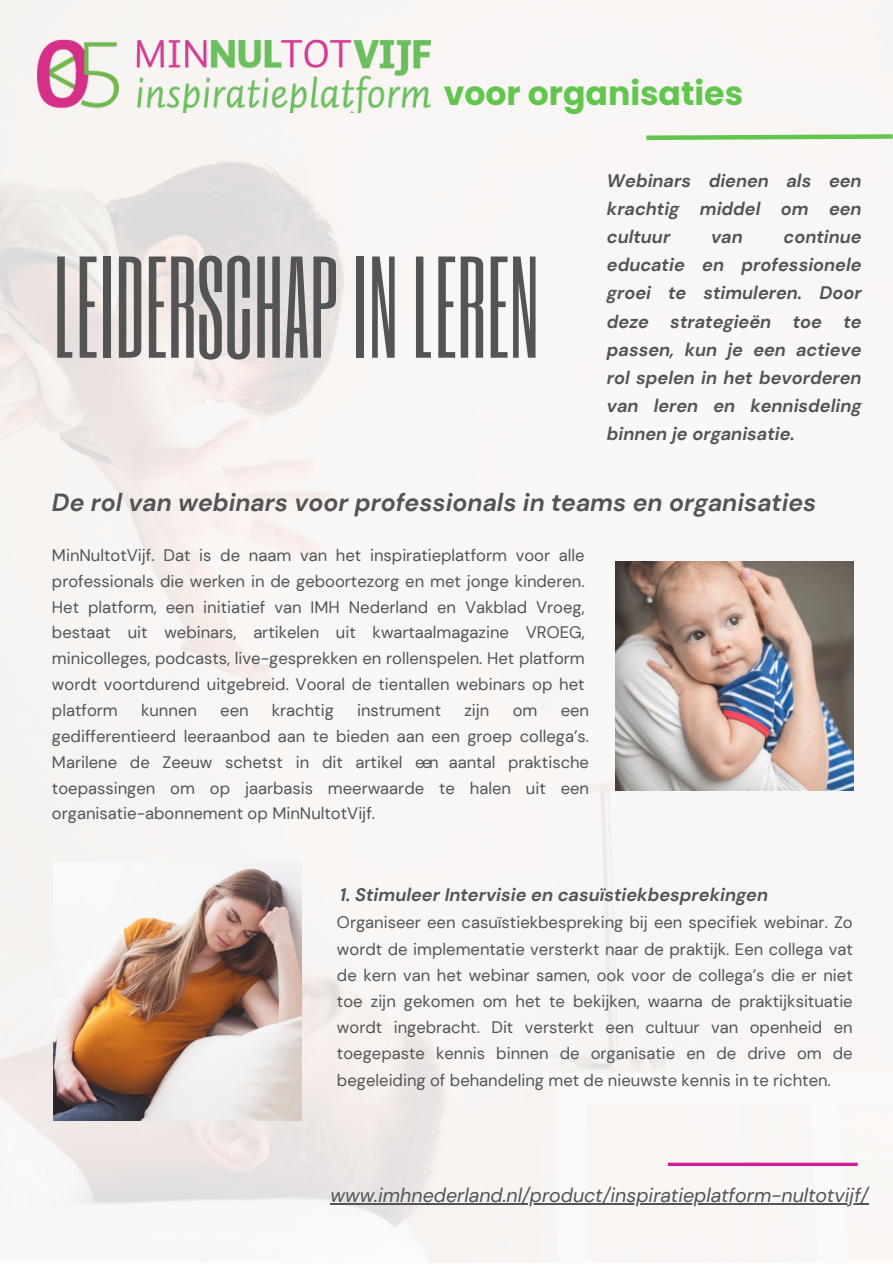
<style>
.page{position:relative;width:893px;height:1264px;background:#fff}
.page>*{position:absolute;margin:0;border:0;box-sizing:border-box;transform-origin:0 0}
.t1{font:119.85px "Six Caps";color:#545454}
.t2{font:700 33.15px "Poppins";color:#62c54d}
.t3{font:italic 700 24.75px "DM Sans";color:#545454}
.t4{font:italic 19.65px "DM Sans";color:#545454}
.t5{font:italic 700 18.15px/28px "DM Sans";color:#545454;text-align:justify}
.t6{font:16.65px/25.8px "DM Sans";color:#545454;text-align:justify}
</style>
<div class="page">
<img style="left:0;top:0;width:892px;height:1262px">
<img style="left:54px;top:862px;width:247px;height:258px">
<img style="left:615px;top:561px;width:238px;height:229px">
<svg style="left:641px;top:132px;width:251px;height:10px"></svg>
<img style="left:38px;top:37px;width:392px;height:75px">
<hr style="left:330px;top:1203px;width:538px;height:1px;background:#545454">
<hr style="left:668px;top:1162px;width:189px;height:3px;background:#d71a97">
<p class="t2" style="left:443px;top:70px;width:301px">voor organisaties</p>
<p class="t1" style="left:54px;top:225px;width:487px">LEIDERSCHAP IN LEREN</p>
<p class="t5" style="left:607px;top:167px;width:256px">Webinars dienen als een krachtig middel om een cultuur</p>
<p class="t5" style="left:607px;top:223px;width:256px;text-indent:177px">continue educatie en professionele groei te stimuleren. Door deze strategieën toe te passen, kun je een actieve rol spelen in het bevorderen van leren en kennisdeling binnen je organisatie.</p>
<p class="t5" style="left:711px;top:223px;width:33px">van</p>
<p class="t3" style="left:52px;top:487px;width:766px">De rol van webinars voor professionals in teams en organisaties</p>
<p class="t6" style="left:52px;top:542px;width:534px">MinNultotVijf. Dat is de naam van het inspiratieplatform voor alle professionals die werken in de geboortezorg en met jonge kinderen.<br>Het platform, een initiatief van IMH Nederland en Vakblad Vroeg, bestaat uit webinars, artikelen uit kwartaalmagazine VROEG, minicolleges, podcasts, live-gesprekken en rollenspelen. Het platform wordt voortdurend uitgebreid. Vooral de tientallen webinars op het platform</p>
<p class="t6" style="left:141px;top:697px;width:57px">kunnen</p>
<p class="t6" style="left:220px;top:697px;width:30px">een</p>
<p class="t6" style="left:272px;top:697px;width:63px">krachtig</p>
<p class="t6" style="left:357px;top:697px;width:85px">instrument</p>
<p class="t6" style="left:464px;top:697px;width:27px">zijn</p>
<p class="t6" style="left:512px;top:697px;width:26px">om</p>
<p class="t6" style="left:52px;top:697px;width:538px;text-indent:508px">een gedifferentieerd leeraanbod aan te bieden aan een groep collega’s.<br>Marilene de Zeeuw schetst in dit artikel een aantal praktische toepassingen om op jaarbasis meerwaarde te halen uit een organisatie-abonnement op MinNultotVijf.</p>
<p class="t5" style="left:340px;top:880px;width:429px">1. Stimuleer Intervisie en casuïstiekbesprekingen</p>
<p class="t6" style="left:337px;top:909px;width:517px">Organiseer een casuïstiekbespreking bij een specifiek webinar. Zo wordt de implementatie versterkt naar de praktijk. Een collega vat de kern van het webinar samen, ook voor de collega’s die er niet toe zijn gekomen om het te bekijken, waarna de praktijksituatie wordt ingebracht. Dit versterkt een cultuur van openheid en toegepaste kennis binnen de organisatie en de drive om de begeleiding of behandeling met de nieuwste kennis in te richten.</p>
<p class="t4" style="left:330px;top:1182px;width:539px">www.imhnederland.nl/product/inspiratieplatform-nultotvijf/</p>
</div>
